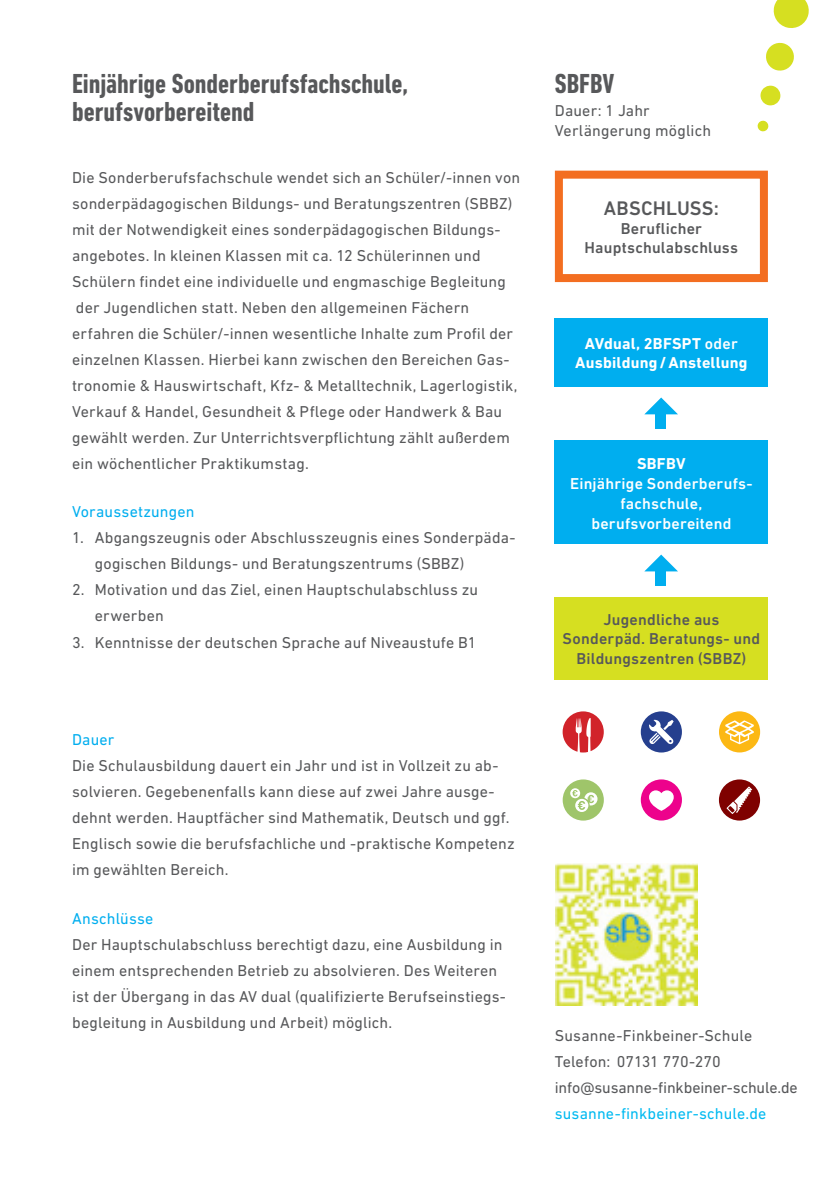
<style>
.page{position:relative;width:840px;height:1191px;background:#fff}
.page>*{position:absolute;margin:0;border:0;box-sizing:border-box;transform-origin:0 0}
.t1{font:700 condensed 28px/28px "DIN Next LT Pro";color:#57585a}
.t2{font:500 20px "DIN Next LT Pro";letter-spacing:.01em;color:#57585a}
.t3{font:16px/26px "DIN Next LT Pro";letter-spacing:.01em;color:#57585a}
.t4{font:500 16px/19.2px "DIN Next LT Pro";letter-spacing:.015em;color:#57585a;text-align:center}
.t5{font:500 16px/20px "DIN Next LT Pro";letter-spacing:.015em;color:#fff;text-align:center}
.t6{font:700 16px/19.2px "DIN Next LT Pro";letter-spacing:.015em;color:#fff;text-align:center}
.t7{font:16px "DIN Next LT Pro";letter-spacing:.01em;color:#00aeef}
.t8{font:16px "DIN Next LT Pro";letter-spacing:.01em;color:#00baf1}
.s1{font-weight:500}
</style>
<div class="page">
<svg style="left:766px;top:42px;width:28px;height:29px"></svg>
<svg style="left:760px;top:85px;width:21px;height:21px"></svg>
<svg style="left:757px;top:120px;width:11px;height:12px"></svg>
<svg style="left:773px;top:0;width:36px;height:28px"></svg>
<img style="left:555px;top:863px;width:142px;height:142px">
<svg style="left:562px;top:711px;width:41px;height:41px"></svg>
<svg style="left:640px;top:711px;width:41px;height:41px"></svg>
<svg style="left:719px;top:711px;width:40px;height:41px"></svg>
<svg style="left:562px;top:779px;width:41px;height:41px"></svg>
<svg style="left:640px;top:779px;width:41px;height:41px"></svg>
<svg style="left:718px;top:779px;width:41px;height:41px"></svg>
<div style="left:554px;top:318px;width:213px;height:68px;background:#00aeef"></div>
<div style="left:554px;top:440px;width:213px;height:103px;background:#00aeef"></div>
<div style="left:554px;top:597px;width:213px;height:83px;background:#d6df21"></div>
<div style="left:554px;top:171px;width:213px;height:111px;border:8px solid #f36e21"></div>
<div style="left:655px;top:413px;width:11px;height:15px;background:#00aeef"></div>
<svg style="left:644px;top:397px;width:33px;height:17px"></svg>
<div style="left:655px;top:570px;width:11px;height:15px;background:#00aeef"></div>
<svg style="left:645px;top:554px;width:32px;height:17px"></svg>
<h1 class="t1" style="left:72px;top:70px;width:337px">Einjährige Sonderberufsfachschule, berufsvorbereitend</h1>
<p class="t3" style="left:72px;top:164px;width:449px">Die Sonderberufsfachschule wendet sich an Schüler/-innen von sonderpädagogischen Bildungs- und Beratungszentren (SBBZ) mit der Notwendigkeit eines sonderpädagogischen Bildungs&shy;angebotes. In kleinen Klassen mit ca. 12 Schülerinnen und Schülern findet eine individuelle und engmaschige Begleitung der Jugendlichen statt. Neben den allgemeinen Fächern erfahren die Schüler/-innen wesentliche Inhalte zum Profil der einzelnen Klassen. Hierbei kann zwischen den Bereichen Gas&shy;tronomie &amp; Hauswirtschaft, Kfz- &amp; Metalltechnik, Lagerlogistik, Verkauf &amp; Handel, Gesundheit &amp; Pflege oder Handwerk &amp; Bau gewählt werden. Zur Unterrichtsverpflichtung zählt außerdem ein wöchentlicher Praktikumstag.</p>
<p class="t7" style="left:72px;top:503px;width:124px">Voraussetzungen</p>
<p class="t3" style="left:95px;top:525px;width:422px;text-indent:-23px">1. Abgangszeugnis oder Abschlusszeugnis eines Sonderpäda&shy;gogischen Bildungs- und Beratungszentrums (SBBZ)</p>
<p class="t3" style="left:95px;top:577px;width:384px;text-indent:-23px">2. Motivation und das Ziel, einen Hauptschulabschluss zu erwerben</p>
<p class="t3" style="left:72px;top:629px;width:405px">3. Kenntnisse der deutschen Sprache auf Niveaustufe B1</p>
<p class="t7" style="left:72px;top:730px;width:44px">Dauer</p>
<p class="t3" style="left:72px;top:752px;width:444px">Die Schulausbildung dauert ein Jahr und ist in Vollzeit zu ab&shy;solvieren. Gegebenenfalls kann diese auf zwei Jahre ausge&shy;dehnt werden. Hauptfächer sind Mathematik, Deutsch und ggf.<br>Englisch sowie die berufsfachliche und -praktische Kompetenz im gewählten Bereich.</p>
<p class="t7" style="left:72px;top:909px;width:83px">Anschlüsse</p>
<p class="t3" style="left:72px;top:931px;width:435px">Der Hauptschulabschluss berechtigt dazu, eine Ausbildung in einem entsprechenden Betrieb zu absolvieren. Des Weiteren ist der Übergang in das AV dual (qualifizierte Berufseinstiegs&shy;begleitung in Ausbildung und Arbeit) möglich.</p>
<h1 class="t1" style="left:554px;top:70px;width:61px">SBFBV</h1>
<p class="t3" style="left:554px;top:101px;width:158px;line-height:19.2px">Dauer: 1 Jahr<br>Verlängerung möglich</p>
<p class="t2" style="left:603px;top:196px;width:116px">ABSCHLUSS:</p>
<p class="t4" style="left:584px;top:219px;width:155px">Beruflicher<br>Hauptschulabschluss</p>
<p class="t6" style="left:575px;top:333px;width:173px">AVdual, 2BFSPT <span class="s1">oder<br></span>Ausbildung / Anstellung</p>
<p class="t6" style="left:636px;top:454px;width:50px">SBFBV</p>
<p class="t5" style="left:570px;top:473px;width:184px">Einjährige Sonderberufs&shy;fachschule, berufsvorbereitend</p>
<p class="t4" style="left:562px;top:610px;width:199px">Jugendliche aus<br>Sonderpäd. Beratungs- und<br>Bildungszentren (SBBZ)</p>
<p class="t3" style="left:554px;top:1022px;width:244px">Susanne-Finkbeiner-Schule<br>Telefon: 07131 770-270 info@susanne-finkbeiner-schule.de</p>
<p class="t8" style="left:554px;top:1104px;width:213px">susanne-finkbeiner-schule.de</p>
</div>
